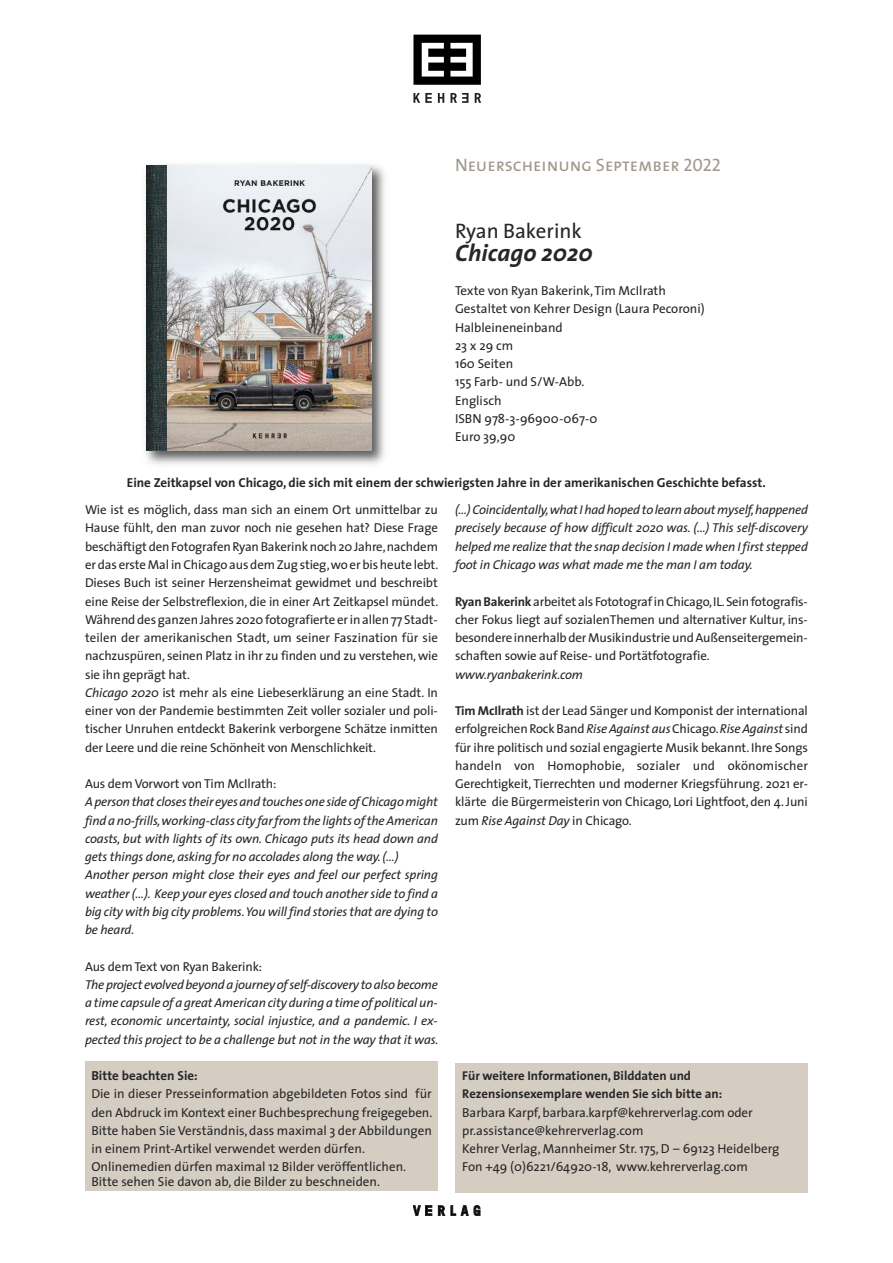
<style>
.page{position:relative;width:893px;height:1263px;background:#fff}
.page>*{position:absolute;margin:0;border:0;box-sizing:border-box;transform-origin:0 0}
.t1{font:italic 700 24px "The Sans";color:#272627}
.t2{font:21px "The Sans";color:#272627}
.t3{font:18px "The Sans Caps";color:#a0988c}
.t4{font:13.05px/18.3px "The Sans";color:#272627}
.t5{font:700 13.05px "The Sans";color:#272627}
.t6{font:12.9px/18.3px "The Sans";letter-spacing:-.01em;color:#272627;text-align:justify}
.t7{font:italic 12.9px/18.3px "The Sans";letter-spacing:-.01em;color:#272627;text-align:justify}
.t8{font:700 12.75px/18.3px "The Sans";color:#272627}
.s1{font-style:italic}
.s2{font-weight:700}
</style>
<div class="page">
<svg style="left:475px;top:93px;width:6px;height:10px"></svg>
<svg style="left:413px;top:93px;width:19px;height:10px"></svg>
<svg style="left:438px;top:93px;width:6px;height:10px"></svg>
<svg style="left:450px;top:93px;width:18px;height:10px"></svg>
<svg style="left:413px;top:35px;width:68px;height:50px"></svg>
<svg style="left:438px;top:1205px;width:7px;height:11px"></svg>
<svg style="left:451px;top:1205px;width:29px;height:11px"></svg>
<svg style="left:413px;top:1205px;width:19px;height:11px"></svg>
<div style="left:85px;top:1061px;width:353px;height:130px;background:#d5cdc1"></div>
<img style="left:145px;top:165px;width:240px;height:300px">
<img style="left:146px;top:166px;width:226px;height:285px">
<div style="left:455px;top:1063px;width:353px;height:130px;background:#d5cdc1"></div>
<h3 class="t3" style="left:455px;top:159px;width:267px">Neuerscheinung September 2022</h3>
<h2 class="t2" style="left:455px;top:223px;width:128px">Ryan Bakerink</h2>
<h1 class="t1" style="left:455px;top:243px;width:139px">Chicago 2020</h1>
<p class="t4" style="left:455px;top:283px;width:251px">Texte von Ryan Bakerink,Tim McIlrath<br>Gestaltet von Kehrer Design (Laura Pecoroni)<br>Halbleineneinband<br>23x29cm<br>160 Seiten<br>155 Farb- und S/W-Abb.<br>Englisch<br>ISBN 978-3-96900-067-0<br>Euro 39,90</p>
<p class="t5" style="left:127px;top:478px;width:640px">Eine Zeitkapsel von Chicago, die sich mit einem der schwierigsten Jahre in der amerikanischen Geschichte befasst.</p>
<p class="t6" style="left:85px;top:502px;width:355px;text-align:left">Wie ist es möglich, dass man sich an einem Ort unmittelbar zu Hause fühlt, den man zuvor noch nie gesehen hat? Diese Frage beschäftigt denFotografenRyanBakerinknoch20Jahre,nachdem erdas ersteMal inChicago aus demZugstieg,wo erbisheute lebt.<br>Dieses Buch ist seiner Herzensheimat gewidmet und beschreibt eine Reise der Selbstreflexion, die in einer Art Zeitkapsel mündet.<br>WährenddesganzenJahres 2020fotografierte erinallen77 Stadt&shy;teilen der amerikanischen Stadt, um seiner Faszination für sie nachzuspüren, seinen Platz in ihr zu finden und zu verstehen, wie sie ihn geprägt hat.<br><span class="s1">Chicago 202</span>0 ist mehr als eine Liebeserklärung an eine Stadt. In einer von der Pandemie bestimmten Zeit voller sozialer und poli&shy;tischer Unruhen entdeckt Bakerink verborgene Schätze inmitten der Leere und die reine Schönheit von Menschlichkeit.</p>
<p class="t6" style="left:85px;top:776px;width:193px">Aus dem Vorwort von Tim McIlrath:</p>
<p class="t7" style="left:85px;top:794px;width:354px;text-align:left">Apersonthat closestheir eyesand touchesone sideofChicagomight find ano-frills,working-class city farfrom the lights of theAmerican coasts, but with lights of its own. Chicago puts its head down and gets things done, asking for no accolades along the way. (…)<br>Another person might close their eyes and feel our perfect spring weather (…). Keep your eyes closed and touch another side to find a big city with big city problems.You willfind stories that are dying to be heard.</p>
<p class="t6" style="left:85px;top:958px;width:179px">Aus dem Text von Ryan Bakerink:</p>
<p class="t7" style="left:85px;top:977px;width:355px">Theproject evolvedbeyondajourneyofself-discovery toalsobecome a time capsule of a great American city during a time of politicalun&shy;rest, economic uncertainty, social injustice, and a pandemic. I ex&shy;pected this project to be a challenge but not in the way that it was.</p>
<p class="t5" style="left:91px;top:1071px;width:108px">Bitte beachten Sie:</p>
<p class="t4" style="left:91px;top:1086px;width:342px">Die in dieser Presseinformation abgebildeten Fotos sind für den Abdruck im Kontext einer Buchbesprechung freigegeben.<br>Bitte haben Sie Verständnis, dass maximal 3 der Abbildungen in einem Print-Artikel verwendet werden dürfen.<br>Onlinemedien dürfen maximal 12 Bilder veröffentlichen.</p>
<p class="t4" style="left:91px;top:1174px;width:290px">Bitte sehen Sie davon ab, die Bilder zu beschneiden.</p>
<p class="t7" style="left:455px;top:502px;width:354px">(…)Coincidentally,what Ihadhoped tolearnabout myself,happened precisely because of how difficult 2020 was. (…) This self-discovery helped me realize that the snap decision I made when Ifirst stepped foot in Chicago was what made me the man I am today.</p>
<p class="t6" style="left:455px;top:593px;width:354px"><span class="s2">RyanBakerink</span>arbeitet als FototografinChicago,IL.Seinfotografis&shy;cher Fokus liegt auf sozialenThemen und alternativer Kultur, ins&shy;besondere innerhalbderMusikindustrieundAußenseitergemein&shy;schaften sowie auf Reise- und Portätfotografie.</p>
<p class="t7" style="left:455px;top:666px;width:130px">www.ryanbakerink.com</p>
<p class="t6" style="left:455px;top:703px;width:354px"><span class="s2">Tim McIlrath</span> ist der Lead Sänger und Komponist der international erfolgreichenRockBand<span class="s1">RiseAgainst aus</span>Chicago.<span class="s1">RiseAgainst</span> sind für ihre politisch und sozial engagierte Musik bekannt. Ihre Songs handeln von Homophobie, sozialer und okönomischer Gerechtigkeit, Tierrechten und moderner Kriegsführung. 2021 er&shy;klärte die Bürgermeisterin von Chicago, Lori Lightfoot, den 4. Juni zum <span class="s1">Rise Against Day</span> in Chicago.</p>
<p class="t8" style="left:462px;top:1068px;width:261px">Für weitere Informationen, Bilddaten und<br>Rezensionsexemplare wenden Sie sich bitte an:</p>
<p class="t4" style="left:462px;top:1104px;width:319px">Barbara Karpf, barbara.karpf@kehrerverlag.com oder pr.assistance@kehrerverlag.com<br>Kehrer Verlag, Mannheimer Str. 175, D – 69123 Heidelberg Fon +49 (0)6221/64920-18, www.kehrerverlag.com</p>
</div>
